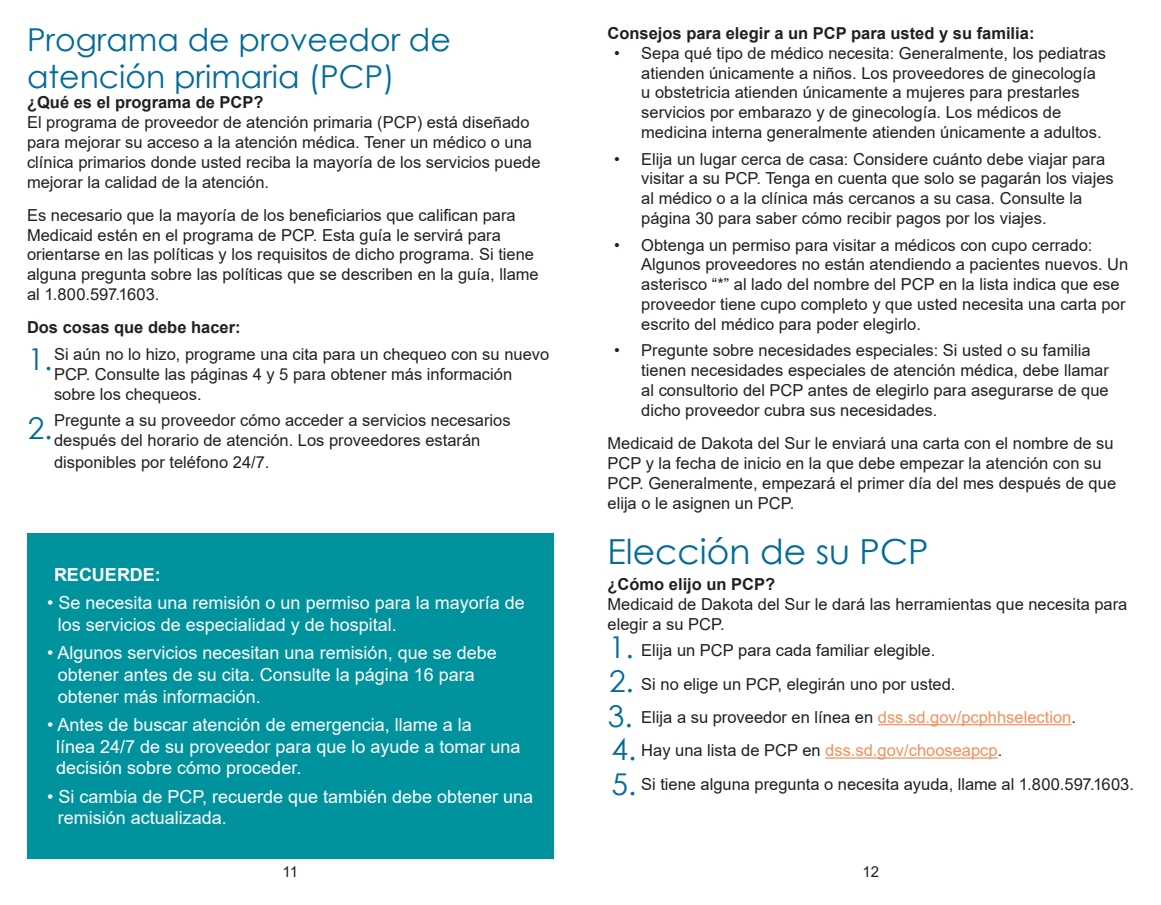
<style>
.page{position:relative;width:1161px;height:905px;background:#fff}
.page>*{position:absolute;margin:0;border:0;box-sizing:border-box;transform-origin:0 0}
.t1{font:34.5px "Century Gothic";color:#026b9a}
.t2{font:31.5px/37.8px "Century Gothic";color:#026b9a}
.t3{font:30px "Century Gothic";color:#026b9a}
.t4{font:18px/21.6px "Arial";color:#fff}
.t5{font:700 18px "Arial";color:#fff}
.t6{font:16.5px/19.8px "Arial";color:#231f20}
.t7{font:700 16.5px "Arial";color:#231f20}
.t8{font:16.5px "Arial";color:#f68e58}
.t9{font:15px "Arial";color:#231f20}
.s1{color:#f68e58}
.s2{color:#231f20}
</style>
<div class="page">
<div style="left:27px;top:533px;width:527px;height:325px;background:#00939e"></div>
<hr style="left:878px;top:724px;width:193px;height:1px;background:#f68e58">
<hr style="left:825px;top:757px;width:173px;height:1px;background:#f68e58">
<p class="t2" style="left:27px;top:20px;width:425px">Programa de proveedor de atención primaria (PCP)</p>
<p class="t7" style="left:27px;top:91px;width:238px">¿Qué es el programa de PCP?</p>
<p class="t6" style="left:27px;top:112px;width:515px">El programa de proveedor de atención primaria (PCP) está diseñado para mejorar su acceso a la atención médica. Tener un médico o una clínica primarios donde usted reciba la mayoría de los servicios puede mejorar la calidad de la atención.</p>
<p class="t6" style="left:27px;top:205px;width:513px">Es necesario que la mayoría de los beneficiarios que califican para Medicaid estén en el programa de PCP. Esta guía le servirá para orientarse en las políticas y los requisitos de dicho programa. Si tiene alguna pregunta sobre las políticas que se describen en la guía, llame al 1.800.597.1603.</p>
<p class="t7" style="left:27px;top:316px;width:215px">Dos cosas que debe hacer:</p>
<p class="t6" style="left:54px;top:344px;width:497px">Si aún no lo hizo, programe una cita para un chequeo con su nuevo<br>PCP. Consulte las páginas 4 y 5 para obtener más información sobre los chequeos.</p>
<p class="t6" style="left:54px;top:410px;width:458px">Pregunte a su proveedor cómo acceder a servicios necesarios después del horario de atención. Los proveedores estarán</p>
<p class="t6" style="left:54px;top:452px;width:217px">disponibles por teléfono 24/7.</p>
<p class="t3" style="left:28px;top:338px;width:26px">1.</p>
<p class="t3" style="left:28px;top:407px;width:26px">2.</p>
<p class="t5" style="left:54px;top:562px;width:108px">RECUERDE:</p>
<p class="t4" style="left:58px;top:592px;width:469px;text-indent:-10px">• Se necesita una remisión o un permiso para la mayoría de los servicios de especialidad y de hospital.</p>
<p class="t4" style="left:58px;top:642px;width:441px;text-indent:-10px">• Algunos servicios necesitan una remisión, que se debe obtener antes de su cita. Consulte la página 16 para obtener más información.</p>
<p class="t4" style="left:56px;top:713px;width:466px;text-indent:-9px">• Antes de buscar atención de emergencia, llame a la<br>línea 24/7 de su proveedor para que lo ayude a tomar una decisión sobre cómo proceder.</p>
<p class="t4" style="left:58px;top:785px;width:477px;text-indent:-10px">• Si cambia de PCP, recuerde que también debe obtener una remisión actualizada.</p>
<p class="t7" style="left:608px;top:22px;width:429px">Consejos para elegir a un PCP para usted y su familia:</p>
<p class="t6" style="left:641px;top:43px;width:466px;text-indent:-27px">• Sepa qué tipo de médico necesita: Generalmente, los pediatras atienden únicamente a niños. Los proveedores de ginecología u obstetricia atienden únicamente a mujeres para prestarles servicios por embarazo y de ginecología. Los médicos de medicina interna generalmente atienden únicamente a adultos.</p>
<p class="t6" style="left:641px;top:149px;width:474px;text-indent:-27px">• Elija un lugar cerca de casa: Considere cuánto debe viajar para visitar a su PCP. Tenga en cuenta que solo se pagarán los viajes al médico o a la clínica más cercanos a su casa. Consulte la página 30 para saber cómo recibir pagos por los viajes.</p>
<p class="t6" style="left:641px;top:235px;width:489px;text-indent:-27px">• Obtenga un permiso para visitar a médicos con cupo cerrado:<br>Algunos proveedores no están atendiendo a pacientes nuevos. Un asterisco “*” al lado del nombre del PCP en la lista indica que ese proveedor tiene cupo completo y que usted necesita una carta por escrito del médico para poder elegirlo.</p>
<p class="t6" style="left:641px;top:340px;width:469px;text-indent:-27px">• Pregunte sobre necesidades especiales: Si usted o su familia tienen necesidades especiales de atención médica, debe llamar al consultorio del PCP antes de elegirlo para asegurarse de que dicho proveedor cubra sus necesidades.</p>
<p class="t6" style="left:608px;top:433px;width:510px">Medicaid de Dakota del Sur le enviará una carta con el nombre de su PCP y la fecha de inicio en la que debe empezar la atención con su PCP. Generalmente, empezará el primer día del mes después de que elija o le asignen un PCP.</p>
<p class="t1" style="left:608px;top:527px;width:322px">Elección de su PCP</p>
<p class="t7" style="left:608px;top:572px;width:169px">¿Cómo elijo un PCP?</p>
<p class="t6" style="left:608px;top:594px;width:521px">Medicaid de Dakota del Sur le dará las herramientas que necesita para elegir a su PCP.</p>
<p class="t6" style="left:641px;top:640px;width:296px">Elija un PCP para cada familiar elegible.</p>
<p class="t6" style="left:641px;top:673px;width:316px">Si no elige un PCP, elegirán uno por usted.</p>
<p class="t6" style="left:641px;top:707px;width:436px">Elija a su proveedor en línea en <span class="s1">dss.sd.gov/pcphhselection</span>.</p>
<p class="t8" style="left:641px;top:739px;width:363px"><span class="s2">Hay una lista de PCP en</span> dss.sd.gov/chooseapcp<span class="s2">.</span></p>
<p class="t6" style="left:641px;top:773px;width:494px">Si tiene alguna pregunta o necesita ayuda, llame al 1.800.597.1603.</p>
<p class="t3" style="left:609px;top:626px;width:26px">1.</p>
<p class="t3" style="left:609px;top:660px;width:26px">2.</p>
<p class="t3" style="left:608px;top:694px;width:26px">3.</p>
<p class="t3" style="left:612px;top:728px;width:26px">4.</p>
<p class="t3" style="left:612px;top:763px;width:26px">5.</p>
<p class="t9" style="left:282px;top:861px;width:17px">11</p>
<p class="t9" style="left:862px;top:861px;width:18px">12</p>
</div>
